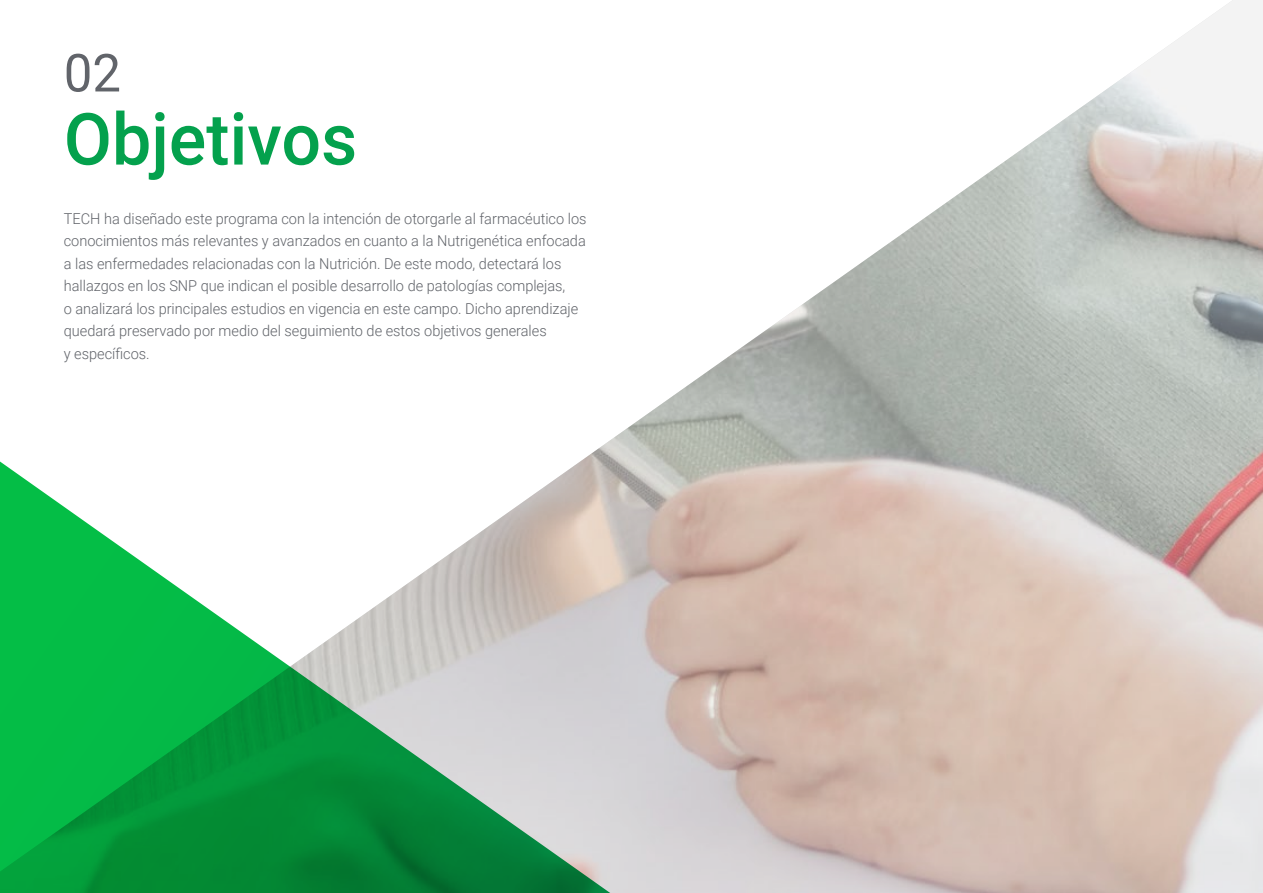
<style>
.page{position:relative;width:1263px;height:893px;background:#fff}
.page>*{position:absolute;margin:0;border:0;box-sizing:border-box;transform-origin:0 0}
.t1{font:500 72px "Roboto";color:#04a14d}
.t2{font:52.5px "Roboto";color:#61646a}
.t3{font:300 15px/22.5px "Roboto";color:#61646a}
</style>
<div class="page">
<img style="left:602px;top:0;width:661px;height:893px">
<svg style="left:0;top:446px;width:640px;height:447px"></svg>
<h2 class="t2" style="left:64px;top:36px;width:59px">02</h2>
<h1 class="t1" style="left:64px;top:89px;width:295px">Objetivos</h1>
<p class="t3" style="left:64px;top:207px;width:524px">TECH ha diseñado este programa con la intención de otorgarle al farmacéutico los conocimientos más relevantes y avanzados en cuanto a la Nutrigenética enfocada a las enfermedades relacionadas con la Nutrición. De este modo, detectará los hallazgos en los SNP que indican el posible desarrollo de patologías complejas,<br>o analizará los principales estudios en vigencia en este campo. Dicho aprendizaje quedará preservado por medio del seguimiento de estos objetivos generales<br>y específicos.</p>
</div>
